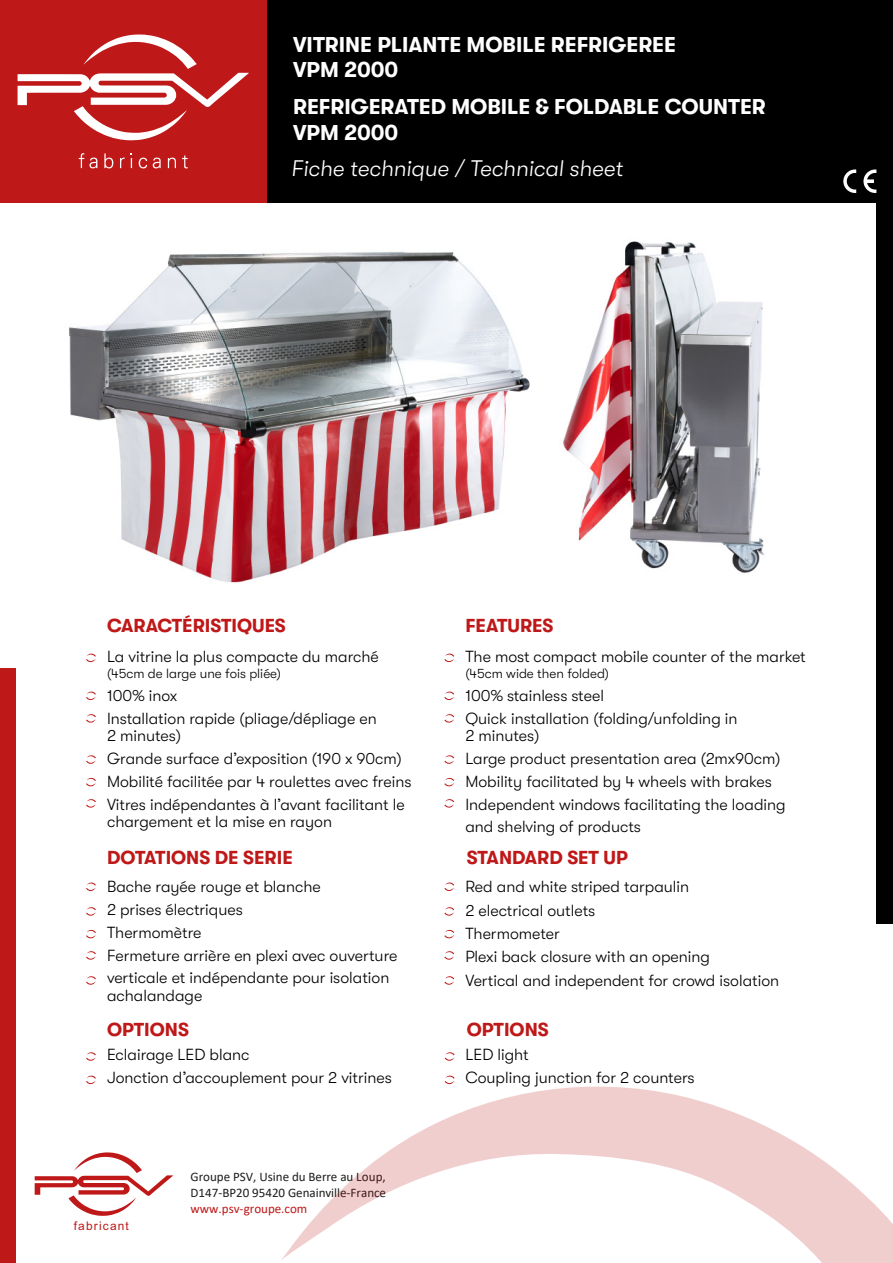
<style>
.page{position:relative;width:893px;height:1263px;background:#fff}
.page>*{position:absolute;margin:0;border:0;box-sizing:border-box;transform-origin:0 0}
.t1{font:italic 300 22.5px "GT Walsheim Pro";color:#fff}
.t2{font:700 21.45px/25.7px "GT Walsheim";color:#fff}
.t3{font:700 18.75px "GT Walsheim";color:#bf1818}
.t4{font:300 16.05px/22.8px "GT Walsheim Pro";color:#000}
.t5{font:300 13.35px "GT Walsheim Pro";color:#000}
.t6{font:13.05px/15.8px "Calibri";letter-spacing:-.005em;color:#1d1d1b}
.t7{font:13.05px "Calibri";color:#bf1818}
.t8{font:11.85px "Bokonique";letter-spacing:.1em;color:#bf1818}
</style>
<div class="page">
<div style="left:267px;top:0;width:626px;height:203px;background:#000"></div>
<div style="left:0;top:0;width:267px;height:203px;background:#bf1818"></div>
<svg style="left:18px;top:34px;width:231px;height:106px"></svg>
<svg style="left:104px;top:153px;width:10px;height:16px"></svg>
<svg style="left:153px;top:157px;width:8px;height:12px"></svg>
<svg style="left:168px;top:157px;width:8px;height:11px"></svg>
<svg style="left:139px;top:157px;width:8px;height:12px"></svg>
<svg style="left:79px;top:153px;width:18px;height:16px"></svg>
<svg style="left:182px;top:155px;width:6px;height:14px"></svg>
<svg style="left:120px;top:157px;width:5px;height:11px"></svg>
<svg style="left:131px;top:153px;width:1px;height:15px"></svg>
<svg style="left:35px;top:1152px;width:138px;height:64px"></svg>
<svg style="left:281px;top:1086px;width:612px;height:177px"></svg>
<div style="left:876px;top:199px;width:17px;height:725px;background:#000"></div>
<div style="left:0;top:669px;width:16px;height:594px;background:#bf1818"></div>
<svg style="left:86px;top:653px;width:10px;height:9px"></svg>
<svg style="left:86px;top:691px;width:10px;height:9px"></svg>
<svg style="left:86px;top:714px;width:10px;height:9px"></svg>
<svg style="left:86px;top:755px;width:10px;height:9px"></svg>
<svg style="left:86px;top:799px;width:10px;height:9px"></svg>
<svg style="left:86px;top:882px;width:10px;height:9px"></svg>
<svg style="left:86px;top:907px;width:10px;height:9px"></svg>
<svg style="left:86px;top:930px;width:10px;height:8px"></svg>
<svg style="left:86px;top:951px;width:10px;height:9px"></svg>
<svg style="left:86px;top:976px;width:10px;height:9px"></svg>
<svg style="left:86px;top:1052px;width:10px;height:9px"></svg>
<svg style="left:86px;top:1075px;width:10px;height:9px"></svg>
<svg style="left:445px;top:1052px;width:10px;height:9px"></svg>
<svg style="left:445px;top:1075px;width:10px;height:9px"></svg>
<svg style="left:86px;top:778px;width:10px;height:8px"></svg>
<svg style="left:444px;top:882px;width:10px;height:9px"></svg>
<svg style="left:444px;top:907px;width:10px;height:9px"></svg>
<svg style="left:444px;top:930px;width:10px;height:8px"></svg>
<svg style="left:444px;top:951px;width:10px;height:9px"></svg>
<svg style="left:444px;top:976px;width:10px;height:9px"></svg>
<svg style="left:444px;top:653px;width:10px;height:9px"></svg>
<svg style="left:444px;top:691px;width:10px;height:9px"></svg>
<svg style="left:444px;top:714px;width:10px;height:9px"></svg>
<svg style="left:444px;top:755px;width:10px;height:9px"></svg>
<svg style="left:444px;top:799px;width:10px;height:9px"></svg>
<svg style="left:444px;top:778px;width:10px;height:8px"></svg>
<img style="left:69px;top:252px;width:461px;height:331px">
<img style="left:563px;top:241px;width:201px;height:332px">
<svg style="left:843px;top:169px;width:33px;height:24px"></svg>
<h2 class="t2" style="left:293px;top:32px;width:385px">VITRINE PLIANTE MOBILE REFRIGEREE<br>VPM 2000</h2>
<h2 class="t2" style="left:293px;top:94px;width:474px">REFRIGERATED MOBILE &amp; FOLDABLE COUNTER<br>VPM 2000</h2>
<h1 class="t1" style="left:291px;top:156px;width:333px">Fiche technique / Technical sheet</h1>
<p class="t3" style="left:107px;top:614px;width:180px">CARACTÉRISTIQUES</p>
<p class="t4" style="left:107px;top:645px;width:273px">La vitrine la plus compacte du marché</p>
<p class="t5" style="left:107px;top:666px;width:176px">(45cm de large une fois pliée)</p>
<p class="t4" style="left:107px;top:684px;width:271px">100% inox<br>Installation rapide (pliage/dépliage en</p>
<p class="t4" style="left:107px;top:724px;width:306px">2 minutes)<br>Grande surface d’exposition (190 x 90cm)<br>Mobilité facilitée par 4 roulettes avec freins Vitres indépendantes à l’avant facilitant le</p>
<p class="t4" style="left:107px;top:810px;width:227px">chargement et la mise en rayon</p>
<p class="t3" style="left:107px;top:846px;width:187px">DOTATIONS DE SERIE</p>
<p class="t4" style="left:107px;top:876px;width:292px">Bache rayée rouge et blanche<br>2 prises électriques<br>Thermomètre<br>Fermeture arrière en plexi avec ouverture verticale et indépendante pour isolation</p>
<p class="t4" style="left:107px;top:984px;width:97px">achalandage</p>
<p class="t3" style="left:466px;top:614px;width:89px">FEATURES</p>
<p class="t4" style="left:465px;top:645px;width:342px">The most compact mobile counter of the market</p>
<p class="t5" style="left:465px;top:666px;width:145px">(45cm wide then folded)</p>
<p class="t4" style="left:465px;top:684px;width:274px">100% stainless steel<br>Quick installation (folding/unfolding in</p>
<p class="t4" style="left:465px;top:724px;width:322px">2 minutes)<br>Large product presentation area (2mx90cm)<br>Mobility facilitated by 4 wheels with brakes Independent windows facilitating the loading and shelving of products</p>
<p class="t3" style="left:467px;top:846px;width:162px">STANDARD SET UP</p>
<p class="t4" style="left:465px;top:875px;width:315px;line-height:23.4px">Red and white striped tarpaulin<br>2 electrical outlets<br>Thermometer<br>Plexi back closure with an opening<br>Vertical and independent for crowd isolation</p>
<p class="t3" style="left:107px;top:1019px;width:83px">OPTIONS</p>
<p class="t3" style="left:467px;top:1019px;width:83px">OPTIONS</p>
<p class="t4" style="left:107px;top:1043px;width:286px">Eclairage LED blanc<br>Jonction d’accouplement pour 2 vitrines</p>
<p class="t4" style="left:465px;top:1043px;width:231px">LED light<br>Coupling junction for 2 counters</p>
<p class="t8" style="left:74px;top:1219px;width:57px">fabricant</p>
<p class="t6" style="left:191px;top:1168px;width:197px">Groupe PSV, Usine du Berre au Loup,<br>D147-BP20 95420 Genainville-France</p>
<p class="t7" style="left:191px;top:1199px;width:118px">www.psv-groupe.com</p>
</div>
